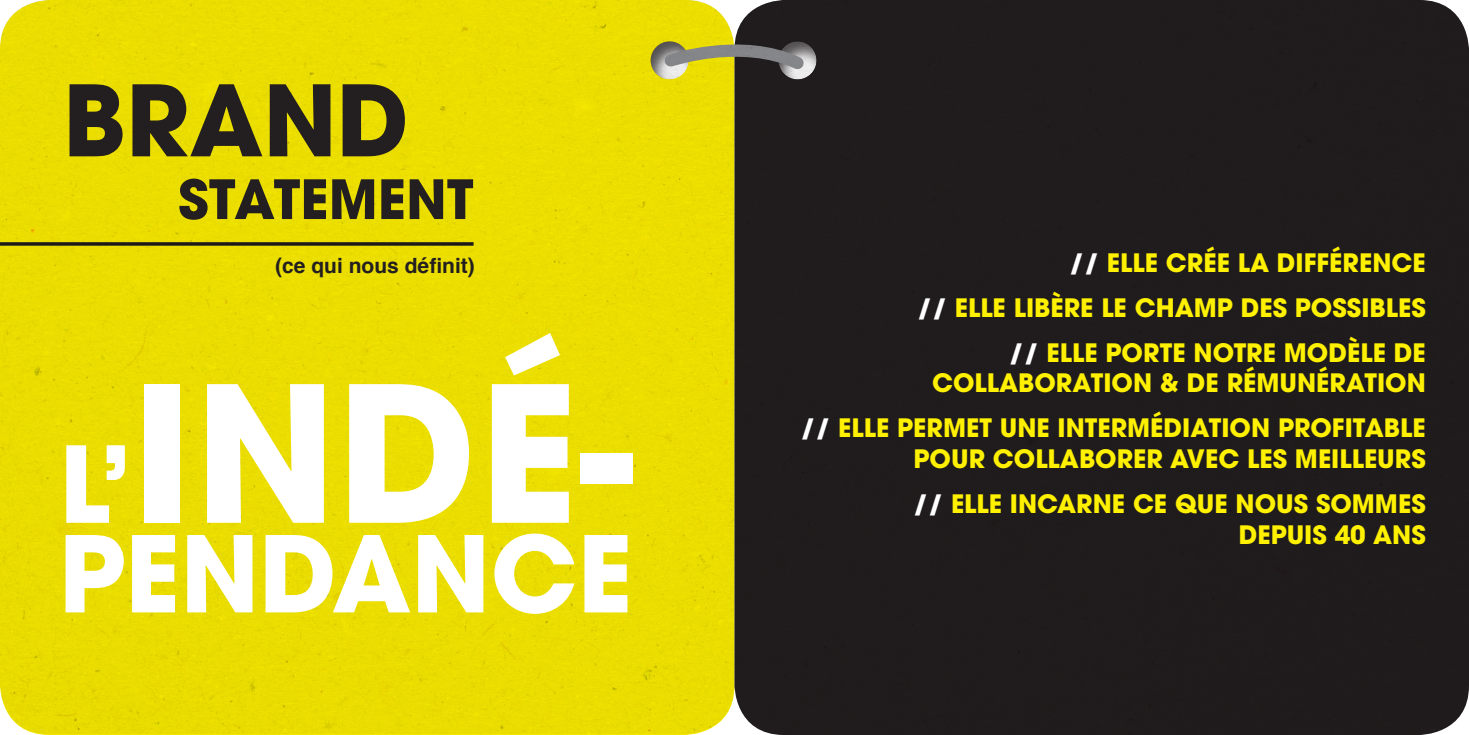
<style>
.page{position:relative;width:1469px;height:735px;background:#fff}
.page>*{position:absolute;margin:0;border:0;box-sizing:border-box;transform-origin:0 0}
.t1{font:700 187.08px "Avant Garde LT";color:#fff}
.t2{font:700 104.48px "Avant Garde LT";color:#fff}
.t3{font:700 97.3px "Avant Garde LT";color:#231f20}
.t4{font:700 53.55px "Avant Garde LT";color:#231f20}
.t5{font:700 25.2px/30.8px "Avant Garde LT";color:#fff101;text-align:right}
.t6{font:700 21px "Helvetica";color:#231f20}
.s1{font-size:104.65px}
.s2{color:#fff}
</style>
<div class="page">
<img style="left:0;top:0;width:1468px;height:734px">
<hr style="left:0;top:242px;width:473px;height:3px;background:#1c191b">
<p class="t3" style="left:63px;top:57px;width:348px">BRAND</p>
<p class="t4" style="left:178px;top:164px;width:297px">STATEMENT</p>
<p class="t6" style="left:275px;top:248px;width:201px">(ce qui nous définit)</p>
<p class="t1" style="left:59px;top:332px;width:575px"><span class="s1">L’</span>INDÉ-</p>
<p class="t2" style="left:59px;top:505px;width:575px">PENDANCE</p>
<p class="t5" style="left:1069px;top:247px;width:358px"><span class="s2">//</span> ELLE CRÉE LA DIFFÉRENCE</p>
<p class="t5" style="left:917px;top:292px;width:510px"><span class="s2">//</span> ELLE LIBÈRE LE CHAMP DES POSSIBLES</p>
<p class="t5" style="left:932px;top:336px;width:495px"><span class="s2">//</span> ELLE PORTE NOTRE MODÈLE DE<br>COLLABORATION &amp; DE RÉMUNÉRATION</p>
<p class="t5" style="left:800px;top:412px;width:626px"><span class="s2">//</span> ELLE PERMET UNE INTERMÉDIATION PROFITABLE<br>POUR COLLABORER AVEC LES MEILLEURS</p>
<p class="t5" style="left:913px;top:487px;width:514px"><span class="s2">//</span> ELLE INCARNE CE QUE NOUS SOMMES</p>
<p class="t5" style="left:1238px;top:518px;width:189px">DEPUIS 40 ANS</p>
</div>
